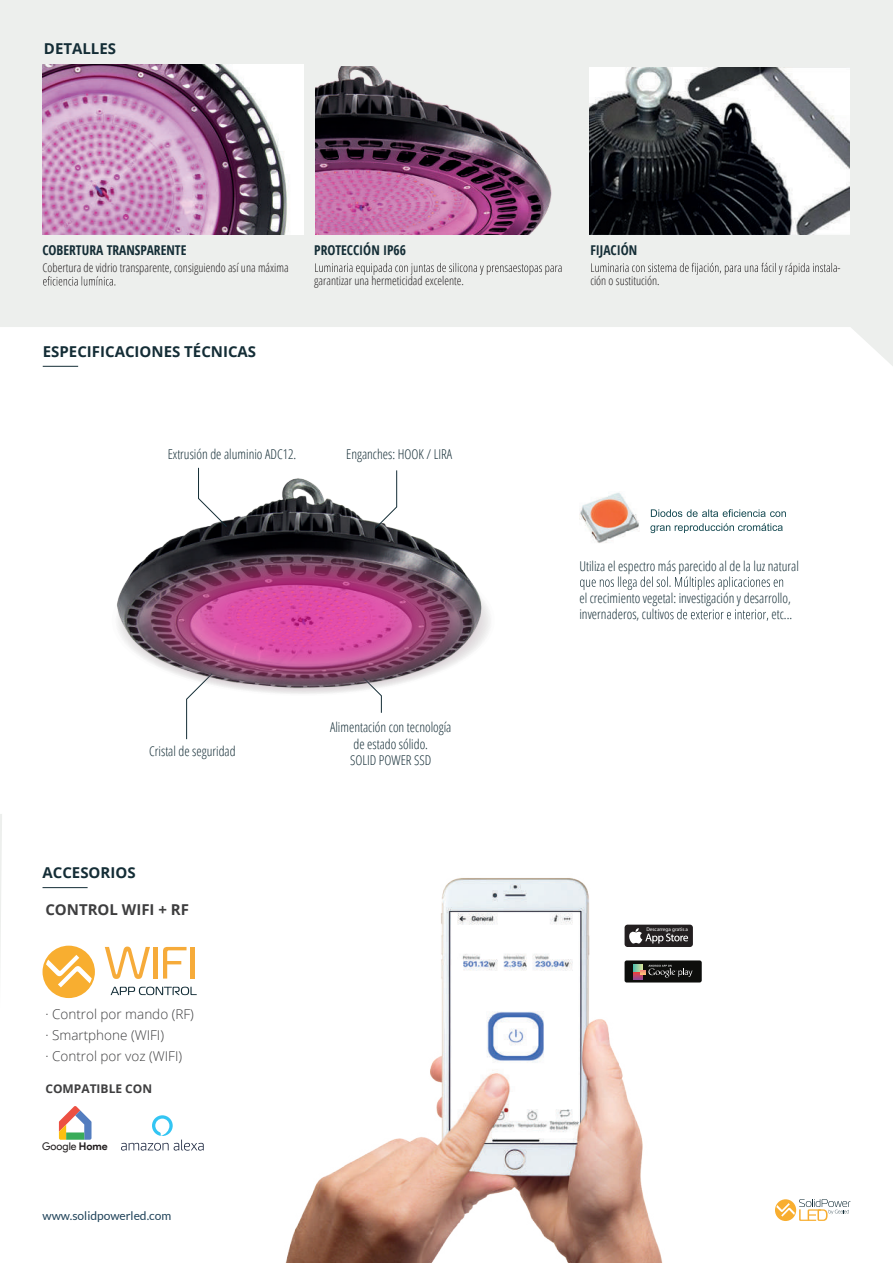
<style>
.page{position:relative;width:893px;height:1263px;background:#fff}
.page>*{position:absolute;margin:0;border:0;box-sizing:border-box;transform-origin:0 0}
.t1{font:700 15px "Open Sans";color:#142d36}
.t2{font:700 15px "Open Sans";color:#3e3e3f}
.t3{font:300 condensed 13.5px/16.2px "Open Sans";color:#142d36}
.t4{font:300 13.5px/21px "Open Sans";color:#3e3e3f}
.t5{font:700 condensed 13.5px "Open Sans";color:#142d36}
.t6{font:300 condensed 12px "Open Sans";color:#231f20}
.t7{font:12px "Lato";color:#1f4259}
.t8{font:700 12px "Open Sans";color:#3e3e3f}
.t9{font:10.65px "Product Sans";color:#231f20}
.t10{font:5.25px "Myriad Pro";color:#fff}
.s1{font-weight:700}
</style>
<div class="page">
<svg style="left:775px;top:1199px;width:75px;height:22px"></svg>
<svg style="left:0;top:814px;width:2px;height:144px"></svg>
<svg style="left:0;top:0;width:893px;height:367px;fill:#edefed"></svg>
<svg style="left:591px;top:263px;width:246px;height:12px;background:#d1d2d0"></svg>
<svg style="left:315px;top:263px;width:246px;height:12px;background:#d0d1d0"></svg>
<img style="left:590px;top:68px;width:260px;height:166px">
<svg style="left:43px;top:276px;width:72px;height:10px"></svg>
<hr style="left:43px;top:366px;width:35px;height:1px;background:#142d36">
<img style="left:186px;top:878px;width:516px;height:385px">
<hr style="left:43px;top:887px;width:45px;height:1px;background:#142d36">
<svg style="left:43px;top:946px;width:52px;height:52px"></svg>
<svg style="left:105px;top:946px;width:45px;height:33px"></svg>
<hr style="left:153px;top:947px;width:4px;height:31px;background:#f6ab3a">
<svg style="left:163px;top:947px;width:24px;height:31px"></svg>
<hr style="left:190px;top:947px;width:4px;height:31px;background:#f6ab3a">
<svg style="left:111px;top:987px;width:86px;height:8px"></svg>
<div style="left:625px;top:960px;width:77px;height:22px;background:#0d0e0c;border-radius:2px"></div>
<svg style="left:633px;top:965px;width:59px;height:14px"></svg>
<div style="left:625px;top:925px;width:68px;height:22px;background:#231f20;border-radius:3px"></div>
<svg style="left:629px;top:928px;width:59px;height:15px"></svg>
<svg style="left:59px;top:1106px;width:33px;height:34px"></svg>
<svg style="left:121px;top:1115px;width:83px;height:35px"></svg>
<img style="left:315px;top:67px;width:258px;height:168px">
<img style="left:43px;top:65px;width:261px;height:170px">
<img style="left:164px;top:470px;width:267px;height:75px">
<svg style="left:580px;top:576px;width:203px;height:14px"></svg>
<svg style="left:670px;top:609px;width:98px;height:12px"></svg>
<svg style="left:198px;top:467px;width:29px;height:60px"></svg>
<svg style="left:375px;top:470px;width:22px;height:59px"></svg>
<svg style="left:186px;top:696px;width:5px;height:43px"></svg>
<svg style="left:380px;top:696px;width:2px;height:17px"></svg>
<svg style="left:651px;top:509px;width:135px;height:8px"></svg>
<svg style="left:650px;top:523px;width:133px;height:10px"></svg>
<img style="left:579px;top:492px;width:61px;height:51px">
<svg style="left:117px;top:545px;width:373px;height:151px"></svg>
<p class="t1" style="left:44px;top:38px;width:74px">DETALLES</p>
<p class="t5" style="left:43px;top:241px;width:145px">COBERTURA TRANSPARENTE</p>
<p class="t6" style="left:43px;top:259px;width:248px">Cobertura de vidrio transparente, consiguiendo así una máxima</p>
<p class="t1" style="left:43px;top:341px;width:215px">ESPECIFICACIONES TÉCNICAS</p>
<p class="t5" style="left:314px;top:241px;width:93px">PROTECCIÓN IP66</p>
<p class="t6" style="left:314px;top:273px;width:151px">garantizar una hermeticidad excelente.</p>
<p class="t3" style="left:168px;top:445px;width:130px">Extrusión de aluminio ADC12.</p>
<p class="t3" style="left:346px;top:445px;width:108px">Enganches: HOOK / LIRA</p>
<p class="t3" style="left:149px;top:742px;width:88px">Cristal de seguridad</p>
<p class="t1" style="left:43px;top:862px;width:95px">ACCESORIOS</p>
<p class="t2" style="left:45px;top:899px;width:145px">CONTROL WIFI + RF</p>
<p class="t4" style="left:45px;top:1004px;width:150px">· Control por mando (RF) · Smartphone (WIFI)<br>· Control por voz (WIFI)</p>
<p class="t8" style="left:45px;top:1080px;width:108px">COMPATIBLE CON</p>
<p class="t9" style="left:42px;top:1140px;width:67px">Google <span class="s1">Home</span></p>
<p class="t7" style="left:43px;top:1209px;width:130px">www.solidpowerled.com</p>
<p class="t3" style="left:330px;top:719px;width:123px;text-align:center">Alimentación con tecnología de estado sólido.<br>SOLID POWER SSD</p>
<p class="t5" style="left:590px;top:241px;width:49px">FIJACIÓN</p>
<p class="t6" style="left:590px;top:273px;width:71px">ción o sustitución.</p>
<p class="t6" style="left:837px;top:259px;width:5px">-</p>
<p class="t3" style="left:579px;top:557px;width:221px">Utiliza el espectro más parecido al de la luz natural</p>
<p class="t3" style="left:579px;top:589px;width:213px">el crecimiento vegetal: investigación y desarrollo, invernaderos, cultivo</p>
<p class="t3" style="left:771px;top:606px;width:22px">etc...</p>
<p class="t10" style="left:646px;top:926px;width:43px">Descarrega gratis a</p>
</div>
